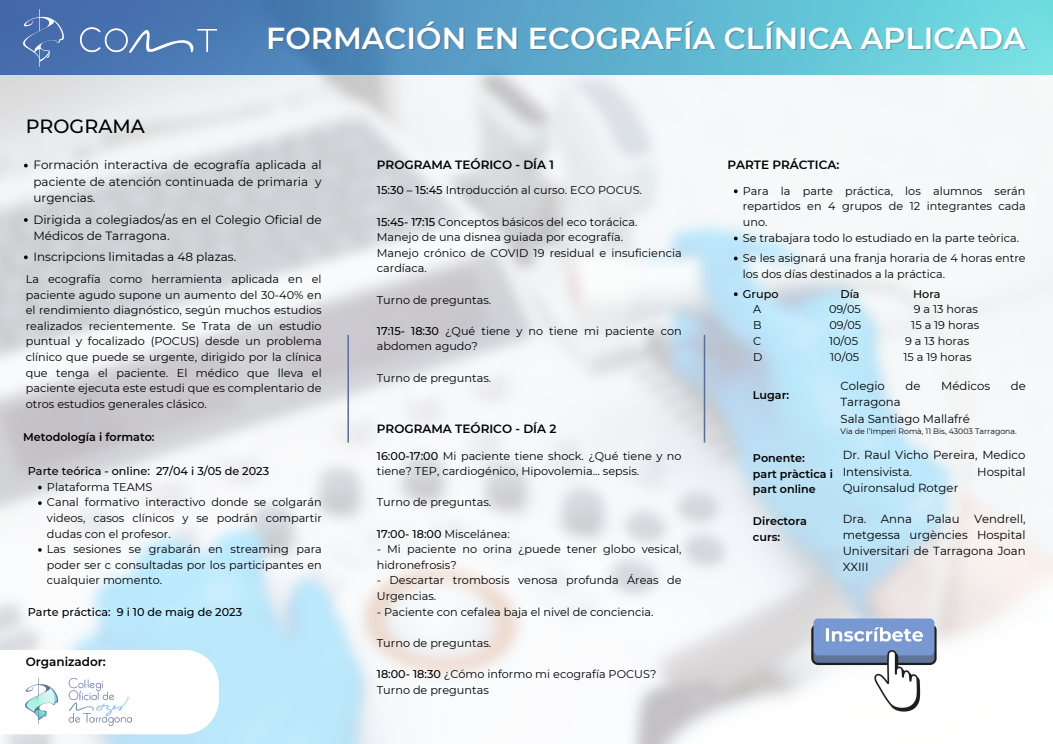
<style>
.page{position:relative;width:1053px;height:744px;background:#fff}
.page>*{position:absolute;margin:0;border:0;box-sizing:border-box;transform-origin:0 0}
.t1{font:600 30.28px "Montserrat";color:#fff}
.t2{font:500 19.16px "Montserrat";color:#000}
.t3{font:12px/16.5px "Montserrat";color:#000;text-align:justify}
.t4{font:600 12px "Montserrat";color:#000}
.t5{font:11.68px/16.2px "Montserrat";color:#000}
.t6{font:11.28px/15.6px "Montserrat";color:#000;text-align:justify}
.t7{font:11.24px/15.6px "Montserrat";color:#000}
.t8{font:500 11.24px "Montserrat";color:#000}
.t9{font:600 11.2px "Montserrat";color:#000}
.t10{font:600 11.16px/15.6px "Montserrat";color:#000}
.t11{font:7.8px "Montserrat";color:#000}
.s1{font-weight:500}
.s2{font-weight:400}
</style>
<div class="page">
<img style="left:0;top:74px;width:1052px;height:670px">
<img style="left:0;top:0;width:1052px;height:74px">
<img style="left:23px;top:10px;width:194px;height:56px">
<hr style="left:347px;top:335px;width:2px;height:108px;background:#5c6d94">
<hr style="left:703px;top:335px;width:2px;height:108px;background:#5c6d94">
<svg style="left:0;top:650px;width:219px;height:84px"></svg>
<img style="left:26px;top:678px;width:106px;height:47px">
<img style="left:804px;top:616px;width:139px;height:99px">
<svg style="left:38px;top:486px;width:4px;height:3px"></svg>
<svg style="left:38px;top:501px;width:4px;height:4px"></svg>
<svg style="left:38px;top:548px;width:4px;height:4px"></svg>
<svg style="left:733px;top:189px;width:4px;height:4px"></svg>
<svg style="left:733px;top:237px;width:4px;height:3px"></svg>
<svg style="left:733px;top:257px;width:4px;height:3px"></svg>
<svg style="left:733px;top:292px;width:4px;height:4px"></svg>
<svg style="left:24px;top:164px;width:4px;height:3px"></svg>
<svg style="left:24px;top:218px;width:4px;height:4px"></svg>
<svg style="left:24px;top:255px;width:4px;height:4px"></svg>
<h2 class="t2" style="left:26px;top:115px;width:120px">PROGRAMA</h2>
<h1 class="t1" style="left:266px;top:19px;width:761px">FORMACIÓN EN ECOGRAFÍA CLÍNICA APLICADA</h1>
<p class="t3" style="left:33px;top:157px;width:290px">Formación interactiva de ecografía aplicada al paciente de atención continuada de primaria y urgencias.</p>
<p class="t3" style="left:33px;top:211px;width:290px">Dirigida a colegiados/as en el Colegio Oficial de<br>Médicos de Tarragona.</p>
<p class="t3" style="left:33px;top:249px;width:204px">Inscripcions limitadas a 48 plazas.</p>
<p class="t6" style="left:26px;top:271px;width:297px">La ecografía como herramienta aplicada en el paciente agudo supone un aumento del 30-40% en el rendimiento diagnóstico, según muchos estudios realizados recientemente. Se Trata de un estudio puntual y focalizado (POCUS) desde un problema clínico que puede se urgente, dirigido por la clínica que tenga el paciente. El médico que lleva el paciente ejecuta este estudi que es complentario de otros estudios generales clásico.</p>
<p class="t9" style="left:23px;top:431px;width:133px">Metodología i formato:</p>
<p class="t8" style="left:28px;top:464px;width:243px">Parte teórica - online: 27/04 i 3/05 de 2023</p>
<p class="t7" style="left:47px;top:479px;width:276px">Plataforma TEAMS<br>Canal formativo interactivo donde se colgarán videos, casos clínicos y se podrán compartir dudas con el profesor.<br>Las sesiones se grabarán en streaming para poder ser c consultadas por los participantes en cualquier momento.</p>
<p class="t8" style="left:28px;top:605px;width:216px">Parte práctica: 9 i 10 de maig de 2023</p>
<p class="t4" style="left:26px;top:655px;width:82px">Organizador:</p>
<p class="t4" style="left:377px;top:158px;width:179px">PROGRAMA TEÓRICO - DÍA 1</p>
<p class="t7" style="left:377px;top:183px;width:266px"><span class="s1">15:30 – 15:45</span> Introducción al curso. ECO POCUS.</p>
<p class="t7" style="left:377px;top:214px;width:306px"><span class="s1">15:45- 17:15</span> Conceptos básicos del eco torácica.<br>Manejo de una disnea guiada por ecografía.<br>Manejo crónico de COVID 19 residual e insuficiencia cardíaca.</p>
<p class="t7" style="left:377px;top:292px;width:116px">Turno de preguntas.</p>
<p class="t7" style="left:377px;top:323px;width:306px"><span class="s1">17:15- 18:30</span> ¿Qué tiene y no tiene mi paciente con abdomen agudo?</p>
<p class="t7" style="left:377px;top:370px;width:116px">Turno de preguntas.</p>
<p class="t4" style="left:377px;top:421px;width:181px">PROGRAMA TEÓRICO - DÍA 2</p>
<p class="t7" style="left:377px;top:448px;width:306px"><span class="s1">16:00-17:00</span> Mi paciente tiene shock. ¿Qué tiene y no tiene? TEP, cardiogénico, Hipovolemia… sepsis.</p>
<p class="t7" style="left:377px;top:495px;width:116px">Turno de preguntas.</p>
<p class="t8" style="left:377px;top:527px;width:135px">17:00- 18:00 <span class="s2">Miscelánea:</span></p>
<p class="t7" style="left:377px;top:541px;width:306px">- Mi paciente no orina ¿puede tener globo vesical, hidronefrosis?</p>
<p class="t7" style="left:377px;top:573px;width:306px">- Descartar trombosis venosa profunda Áreas de<br>Urgencias.</p>
<p class="t7" style="left:377px;top:604px;width:278px">- Paciente con cefalea baja el nivel de conciencia.</p>
<p class="t7" style="left:377px;top:635px;width:116px">Turno de preguntas.</p>
<p class="t7" style="left:377px;top:666px;width:281px"><span class="s1">18:00- 18:30</span> ¿Cómo informo mi ecografía POCUS?<br>Turno de preguntas</p>
<p class="t4" style="left:727px;top:158px;width:113px">PARTE PRÁCTICA:</p>
<p class="t7" style="left:742px;top:183px;width:284px;line-height:15.7px">Para la parte práctica, los alumnos serán repartidos en 4 grupos de 12 integrantes cada uno.<br>Se trabajara todo lo estudiado en la parte teòrica.</p>
<p class="t7" style="left:742px;top:250px;width:284px;line-height:15.7px">Se les asignará una franja horaria de 4 horas entre los dos días destinados a la práctica.</p>
<p class="t8" style="left:742px;top:287px;width:37px">Grupo</p>
<p class="t8" style="left:840px;top:287px;width:21px">Día</p>
<p class="t8" style="left:913px;top:287px;width:29px">Hora</p>
<p class="t7" style="left:753px;top:302px;width:10px">A</p>
<p class="t7" style="left:829px;top:302px;width:33px">09/05</p>
<p class="t7" style="left:913px;top:302px;width:65px">9 a 13 horas</p>
<p class="t7" style="left:753px;top:317px;width:10px">B</p>
<p class="t7" style="left:829px;top:317px;width:33px">09/05</p>
<p class="t7" style="left:911px;top:317px;width:70px">15 a 19 horas</p>
<p class="t7" style="left:753px;top:333px;width:10px">C</p>
<p class="t7" style="left:829px;top:333px;width:31px">10/05</p>
<p class="t7" style="left:905px;top:333px;width:65px">9 a 13 horas</p>
<p class="t7" style="left:753px;top:349px;width:11px">D</p>
<p class="t7" style="left:830px;top:349px;width:31px">10/05</p>
<p class="t7" style="left:903px;top:349px;width:70px">15 a 19 horas</p>
<p class="t10" style="left:753px;top:387px;width:38px">Lugar:</p>
<p class="t10" style="left:753px;top:450px;width:81px">Ponente:<br>part pràctica i part online</p>
<p class="t10" style="left:753px;top:513px;width:55px;line-height:15.4px">Directora curs:</p>
<p class="t5" style="left:840px;top:378px;width:46px">Colegio</p>
<p class="t5" style="left:905px;top:378px;width:16px">de</p>
<p class="t5" style="left:941px;top:378px;width:50px">Médicos</p>
<p class="t5" style="left:1010px;top:378px;width:16px">de</p>
<p class="t5" style="left:840px;top:394px;width:131px">Tarragona<br>Sala Santiago Mallafré</p>
<p class="t11" style="left:840px;top:427px;width:178px">Via de l’Imperi Romà, 11 Bis, 43003 Tarragona.</p>
<p class="t5" style="left:842px;top:447px;width:184px">Dr. Raul Vicho Pereira, Medico<br>Intensivista.</p>
<p class="t5" style="left:977px;top:463px;width:50px">Hospital</p>
<p class="t5" style="left:842px;top:479px;width:117px">Quironsalud Rotger</p>
<p class="t5" style="left:842px;top:510px;width:185px;text-align:justify">Dra. Anna Palau Vendrell, metgessa urgències Hospital Universitari de Tarragona Joan XXIII</p>
</div>
